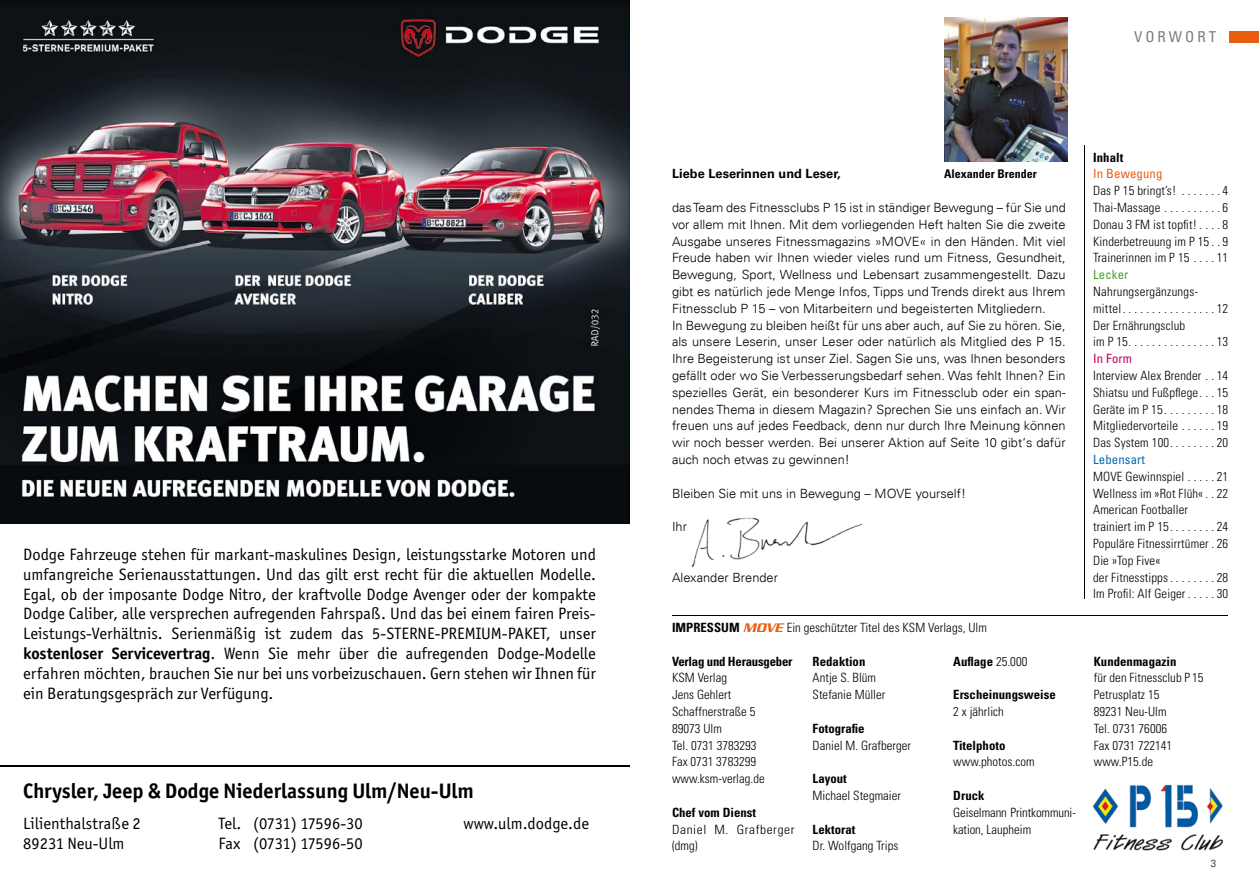
<style>
.page{position:relative;width:1259px;height:893px;background:#fff}
.page>*{position:absolute;margin:0;border:0;box-sizing:border-box;transform-origin:0 0}
.t1{font:700 21px "Officina Sans ITC Std";color:#000}
.t2{font:16.5px/19.8px "Officina Sans ITC Std";color:#000;text-align:justify}
.t3{font:16.5px/19.8px "Officina Sans ITC Std";letter-spacing:-.025em;color:#000}
.t4{font:condensed 15px "Univers LT Std";letter-spacing:.2em;color:#7b7c7e}
.t5{font:300 12.75px/16.8px "Univers Com 45";letter-spacing:.005em;color:#000}
.t6{font:300 condensed 12.75px/16.8px "Univers LT Std";letter-spacing:.005em;color:#000}
.t7{font:700 condensed 12.75px "Univers LT Std";letter-spacing:.005em;color:#000}
.t8{font:700 12.75px "Univers Com 65";letter-spacing:.005em;color:#000}
.t9{font:300 condensed 12.75px/16.8px "Univers LT Std";letter-spacing:.045em;color:#000;scale:1.05 1}
.t10{font:700 condensed 12.75px "Univers LT Std";letter-spacing:-.015em;color:#000}
.t11{font:condensed 12.75px "Univers LT Std";letter-spacing:.01em;color:#e95d0f}
.t12{font:condensed 12.75px "Univers LT Std";letter-spacing:.01em;color:#006ab2}
.t13{font:condensed 12.75px "Univers LT Std";letter-spacing:.01em;color:#45a12b}
.t14{font:condensed 12.75px "Univers LT Std";letter-spacing:.01em;color:#bc005e}
.t15{font:700 condensed 12px "Univers LT Std";color:#000}
.t16{font:10.5px "Univers Com 55 Roman";color:#58585a}
.s1{font-weight:700}
.s2{font-family:"Serpentine";font-weight:500;font-style:italic;font-stretch:normal;font-size:13.5px;color:#e95d0f}
.s3{font-weight:300}
</style>
<div class="page">
<img style="left:691px;top:517px;width:170px;height:51px">
<img style="left:1093px;top:784px;width:131px;height:67px">
<hr style="left:672px;top:615px;width:555px;height:1px;background:#000">
<img style="left:0;top:0;width:629px;height:524px">
<hr style="left:0;top:765px;width:629px;height:1px;background:#000">
<hr style="left:1084px;top:145px;width:1px;height:453px;background:#000">
<img style="left:944px;top:17px;width:123px;height:145px">
<div style="left:1229px;top:31px;width:30px;height:11px;background:#e95d0f"></div>
<p class="t2" style="left:23px;top:544px;width:574px">Dodge Fahrzeuge stehen für markant-maskulines Design, leistungsstarke Motoren und umfangreiche Serienausstattungen. Und das gilt erst recht für die aktuellen Modelle.<br>Egal, ob der imposante Dodge Nitro, der kraftvolle Dodge Avenger oder der kompakte Dodge Caliber, alle versprechen aufregenden Fahrspaß. Und das bei einem fairen Preis-Leistungs-Verhältnis. Serienmäßig ist zudem das 5-STERNE-PREMIUM-PAKET, unser <span class="s1">kostenloser Servicevertrag</span>. Wenn Sie mehr über die aufregenden Dodge-Modelle erfahren möchten, brauchen Sie nur bei uns vorbeizuschauen. Gern stehen wir Ihnen für ein Beratungsgespräch zur Verfügung.</p>
<h1 class="t1" style="left:23px;top:778px;width:452px">Chrysler, Jeep &amp; Dodge Niederlassung Ulm/Neu-Ulm</h1>
<p class="t2" style="left:23px;top:813px;width:119px">Lilienthalstraße 2<br>89231 Neu-Ulm</p>
<p class="t3" style="left:218px;top:813px;width:146px">Tel. (0731) 17596-30<br>Fax (0731) 17596-50</p>
<p class="t2" style="left:463px;top:813px;width:127px">www.ulm.dodge.de</p>
<p class="t4" style="left:1134px;top:27px;width:84px">VORWORT</p>
<p class="t8" style="left:672px;top:166px;width:170px">Liebe Leserinnen und Leser,</p>
<p class="t5" style="left:672px;top:199px;width:395px">das Team des Fitnessclubs P 15 ist in ständiger Bewegung – für Sie und vor allem mit Ihnen. Mit dem vorliegenden Heft halten Sie die zweite Ausgabe unseres Fitnessmagazins »MOVE« in den Händen. Mit viel Freude haben wir Ihnen wieder vieles rund um Fitness, Gesundheit, Bewegung, Sport, Wellness und Lebensart zusammengestellt. Dazu gibt es natürlich jede Menge Infos, Tipps und Trends direkt aus Ihrem Fitnessclub P 15 – von Mitarbeitern und begeisterten Mitgliedern.<br>In Bewegung zu bleiben heißt für uns aber auch, auf Sie zu hören. Sie, als unsere Leserin, unser Leser oder natürlich als Mitglied des P 15.<br>Ihre Begeisterung ist unser Ziel. Sagen Sie uns, was Ihnen besonders gefällt oder wo Sie Verbesserungsbedarf sehen. Was fehlt Ihnen? Ein spezielles Gerät, ein besonderer Kurs im Fitnessclub oder ein span&shy;nendes Thema in diesem Magazin? Sprechen Sie uns einfach an. Wir freuen uns auf jedes Feedback, denn nur durch Ihre Meinung können wir noch besser werden. Bei unserer Aktion auf Seite 10 gibt‘s dafür auch noch etwas zu gewinnen!</p>
<p class="t5" style="left:672px;top:485px;width:295px">Bleiben Sie mit uns in Bewegung – MOVE yourself!</p>
<p class="t5" style="left:672px;top:518px;width:16px">Ihr</p>
<p class="t15" style="left:944px;top:167px;width:94px">Alexander Brender</p>
<p class="t5" style="left:672px;top:569px;width:107px">Alexander Brender</p>
<p class="t6" style="left:672px;top:619px;width:316px"><span class="s1">IMPRESSUM</span> <span class="s2">MOVE</span> Ein geschützter Titel des KSM Verlags, Ulm</p>
<p class="t10" style="left:672px;top:653px;width:122px">Verlag und Herausgeber</p>
<p class="t6" style="left:672px;top:670px;width:94px">KSM Verlag<br>Jens Gehlert<br>Schaffnerstraße 5<br>89073 Ulm<br>Tel. 0731 3783293<br>Fax 0731 3783299 www.ksm-verlag.de</p>
<p class="t7" style="left:672px;top:804px;width:86px">Chef vom Dienst</p>
<p class="t9" style="left:672px;top:821px;width:118px">Daniel M. Grafberger (dmg)</p>
<p class="t7" style="left:953px;top:653px;width:76px">Auflage <span class="s3">25.000</span></p>
<p class="t7" style="left:953px;top:687px;width:104px">Erscheinungsweise</p>
<p class="t6" style="left:953px;top:703px;width:52px">2 x jährlich</p>
<p class="t7" style="left:953px;top:737px;width:54px">Titelphoto</p>
<p class="t6" style="left:953px;top:754px;width:83px">www.photos.com</p>
<p class="t7" style="left:953px;top:788px;width:33px">Druck</p>
<p class="t6" style="left:953px;top:804px;width:124px">Geiselmann Printkommuni&shy;kation, Laupheim</p>
<p class="t7" style="left:812px;top:653px;width:54px">Redaktion</p>
<p class="t6" style="left:812px;top:670px;width:74px">Antje S. Blüm<br>Stefanie Müller</p>
<p class="t7" style="left:812px;top:720px;width:53px">Fotografie</p>
<p class="t6" style="left:812px;top:737px;width:100px">Daniel M. Grafberger</p>
<p class="t7" style="left:812px;top:771px;width:36px">Layout</p>
<p class="t6" style="left:812px;top:787px;width:90px">Michael Stegmaier</p>
<p class="t7" style="left:812px;top:821px;width:44px">Lektorat</p>
<p class="t6" style="left:812px;top:838px;width:87px">Dr. Wolfgang Trips</p>
<p class="t7" style="left:1093px;top:149px;width:32px">Inhalt</p>
<p class="t11" style="left:1093px;top:166px;width:71px">In Bewegung</p>
<p class="t6" style="left:1093px;top:182px;width:137px;text-align:justify">Das P 15 bringt’s! . . . . . . . 4<br>Thai-Massage . . . . . . . . . . 6<br>Donau 3 FM ist topfit! . . . . 8<br>Kinderbetreuung im P 15 . . 9<br>Trainerinnen im P 15 . . . . 11</p>
<p class="t13" style="left:1093px;top:267px;width:37px">Lecker</p>
<p class="t6" style="left:1093px;top:283px;width:137px">Nahrungsergänzungs&shy;mittel . . . . . . . . . . . . . . . . 12<br>Der Ernährungsclub<br>im P 15 . . . . . . . . . . . . . . . 13</p>
<p class="t14" style="left:1093px;top:351px;width:41px">In Form</p>
<p class="t6" style="left:1093px;top:367px;width:137px;text-align:justify">Interview Alex Brender . . 14<br>Shiatsu und Fußpflege . . . 15<br>Geräte im P 15 . . . . . . . . . 18<br>Mitgliedervorteile . . . . . . 19<br>Das System 100 . . . . . . . . 20</p>
<p class="t12" style="left:1093px;top:451px;width:54px">Lebensart</p>
<p class="t6" style="left:1093px;top:468px;width:137px">MOVE Gewinnspiel . . . . . 21<br>Wellness im »Rot Flüh« . . 22<br>American Footballer trainiert im P 15 . . . . . . . . 24<br>Populäre Fitnessirrtümer . 26<br>Die »Top Five«<br>der Fitnesstipps . . . . . . . . 28<br>Im Profil: Alf Geiger . . . . . 30</p>
<p class="t7" style="left:1094px;top:653px;width:84px">Kundenmagazin</p>
<p class="t6" style="left:1094px;top:670px;width:111px">für den Fitnessclub P 15<br>Petrusplatz 15<br>89231 Neu-Ulm<br>Tel. 0731 76006<br>Fax 0731 722141 www.P15.de</p>
<p class="t16" style="left:1210px;top:857px;width:7px">3</p>
</div>
